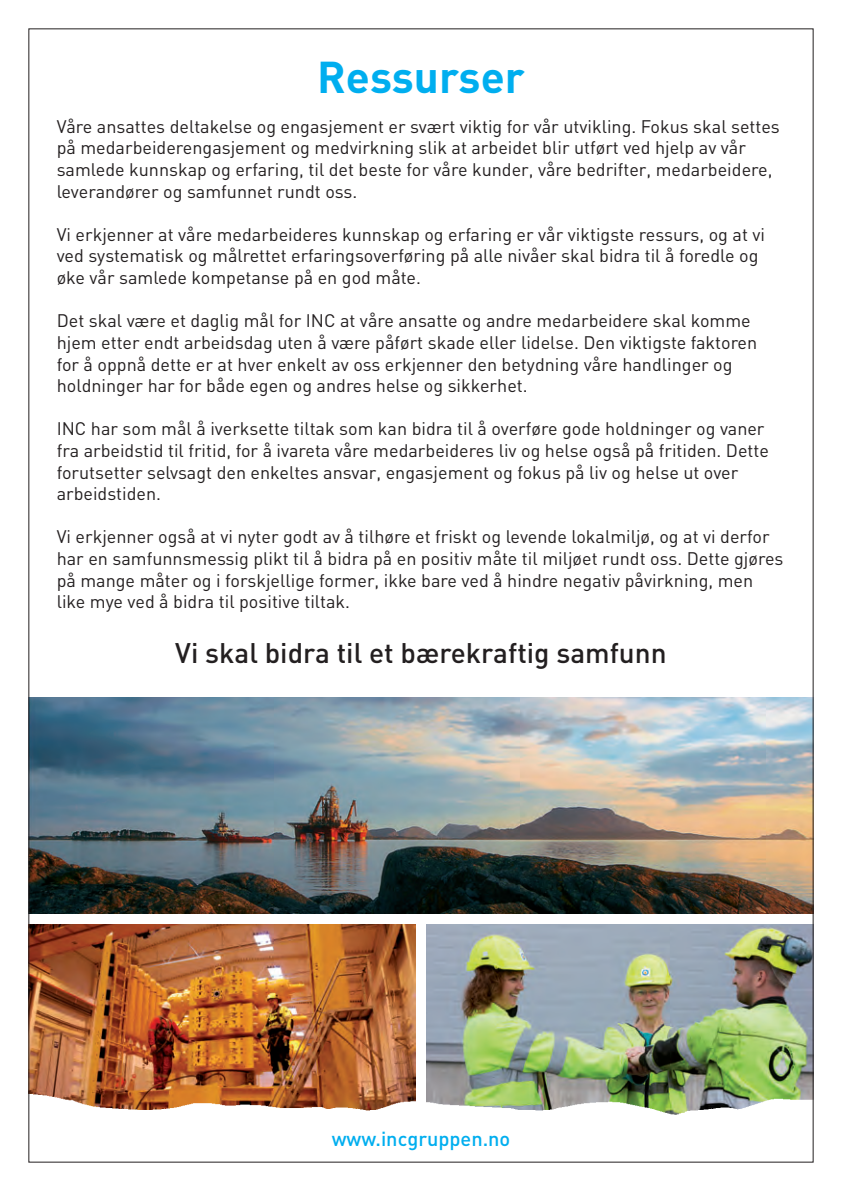
<style>
.page{position:relative;width:842px;height:1191px;background:#fff}
.page>*{position:absolute;margin:0;border:0;box-sizing:border-box;transform-origin:0 0}
.t1{font:700 44px "DIN";color:#00aeef}
.t2{font:500 28px "DIN";color:#231f20}
.t3{font:500 20px "DIN";color:#00aeef}
.t4{font:18px/21.6px "DIN";color:#231f20}
</style>
<div class="page">
<img style="left:30px;top:924px;width:385px;height:168px">
<img style="left:30px;top:697px;width:782px;height:216px">
<img style="left:427px;top:924px;width:385px;height:168px">
<img style="left:30px;top:1092px;width:782px;height:23px">
<h1 class="t1" style="left:317px;top:47px;width:209px">Ressurser</h1>
<p class="t4" style="left:57px;top:116px;width:725px">Våre ansattes deltakelse og engasjement er svært viktig for vår utvikling. Fokus skal settes på medarbeiderengasjement og medvirkning slik at arbeidet blir utført ved hjelp av vår samlede kunnskap og erfaring, til det beste for våre kunder, våre bedrifter, medarbeidere, leverandører og samfunnet rundt oss.</p>
<p class="t4" style="left:57px;top:224px;width:710px">Vi erkjenner at våre medarbeideres kunnskap og erfaring er vår viktigste ressurs, og at vi ved systematisk og målrettet erfaringsoverføring på alle nivåer skal bidra til å foredle og øke vår samlede kompetanse på en god måte.</p>
<p class="t4" style="left:57px;top:310px;width:702px">Det skal være et daglig mål for INC at våre ansatte og andre medarbeidere skal komme hjem etter endt arbeidsdag uten å være påført skade eller lidelse. Den viktigste faktoren for å oppnå dette er at hver enkelt av oss erkjenner den betydning våre handlinger og holdninger har for både egen og andres helse og sikkerhet.</p>
<p class="t4" style="left:57px;top:418px;width:714px">INC har som mål å iverksette tiltak som kan bidra til å overføre gode holdninger og vaner fra arbeidstid til fritid, for å ivareta våre medarbeideres liv og helse også på fritiden. Dette forutsetter selvsagt den enkeltes ansvar, engasjement og fokus på liv og helse ut over arbeidstiden.</p>
<p class="t4" style="left:57px;top:526px;width:728px">Vi erkjenner også at vi nyter godt av å tilhøre et friskt og levende lokalmiljø, og at vi derfor har en samfunnsmessig plikt til å bidra på en positiv måte til miljøet rundt oss. Dette gjøres på mange måter og i forskjellige former, ikke bare ved å hindre negativ påvirkning, men like mye ved å bidra til positive tiltak.</p>
<h2 class="t2" style="left:175px;top:634px;width:493px">Vi skal bidra til et bærekraftig samfunn</h2>
<p class="t3" style="left:332px;top:1125px;width:180px">www.incgruppen.no</p>
</div>
